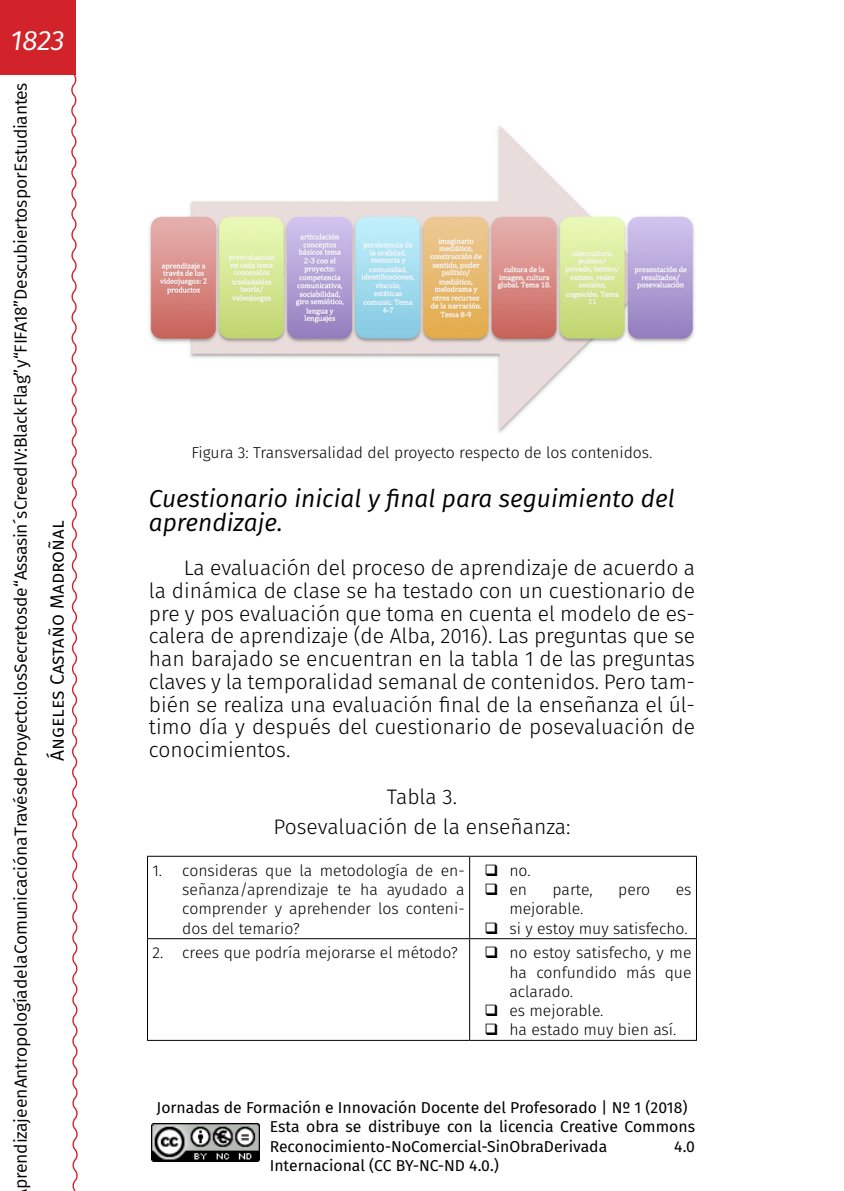
<style>
.page{position:relative;width:844px;height:1191px;background:#fff}
.page>*{position:absolute;margin:0;border:0;box-sizing:border-box;transform-origin:0 0}
.t1{font:italic 28px "Fira Sans";color:#fff}
._41_Enunciado_02{font:italic 24.5px/24.5px "Fira Sans";color:#000}
._00_texto_normal{font:300 21px/22.8px "Fira Sans";color:#000;text-align:justify}
._75_Titulo_de_tabla{font:300 21px "Fira Sans";color:#000}
.t2{font:19.25px "Fira Sans";color:#000}
.t3{font:17.5px "Fira Sans";letter-spacing:-.015em;color:#000}
._95_Pies_de_fotos_ce{font:300 15.75px/19.2px "Fira Sans";color:#000;text-align:justify}
.t4{font:15.75px/19.2px "Fira Sans";color:#000}
</style>
<div class="page">
<div style="left:0;top:0;width:75px;height:74px;background:#d2232a"></div>
<svg style="left:69px;top:72px;width:9px;height:1119px"></svg>
<img style="left:151px;top:1123px;width:109px;height:38px">
<img style="left:149px;top:125px;width:545px;height:308px">
<hr style="left:147px;top:856px;width:322px;height:1px;background:#000">
<hr style="left:147px;top:856px;width:1px;height:82px;background:#000">
<hr style="left:469px;top:856px;width:227px;height:1px;background:#000">
<hr style="left:469px;top:856px;width:1px;height:82px;background:#000">
<hr style="left:695px;top:856px;width:1px;height:82px;background:#000">
<hr style="left:147px;top:938px;width:322px;height:1px;background:#000">
<hr style="left:147px;top:939px;width:1px;height:101px;background:#000">
<hr style="left:469px;top:938px;width:227px;height:1px;background:#000">
<hr style="left:469px;top:939px;width:1px;height:101px;background:#000">
<hr style="left:695px;top:939px;width:1px;height:101px;background:#000">
<hr style="left:147px;top:1040px;width:322px;height:1px;background:#000">
<hr style="left:469px;top:1040px;width:227px;height:1px;background:#000">
<h1 class="t1" style="left:11px;top:20px;width:55px">1823</h1>
<p class="t3" style="left:8px;top:1188px;width:1108px;rotate:-90deg">prendizaje en Antropología de la Comunicación a Través de Proyecto: los Secretos de “Assasin´s Creed IV:Black Flag” y “FIFA18” Descubiertos por Estudiantes</p>
<p class="t2" style="left:43px;top:761px;width:242px;rotate:-90deg">Ángeles Castaño Madroñal</p>
<p class="_95_Pies_de_fotos_ce" style="left:191px;top:443px;width:462px">Figura 3: Transversalidad del proyecto respecto de los contenidos.</p>
<p class="_41_Enunciado_02" style="left:149px;top:485px;width:527px">Cuestionario inicial y final para seguimiento del aprendizaje.</p>
<p class="_00_texto_normal" style="left:149px;top:556px;width:547px;text-indent:35px">La evaluación del proceso de aprendizaje de acuerdo a la dinámica de clase se ha testado con un cuestionario de pre y pos evaluación que toma en cuenta el modelo de es&shy;calera de aprendizaje (de Alba, 2016). Las preguntas que se han barajado se encuentran en la tabla 1 de las preguntas claves y la temporalidad semanal de contenidos. Pero tam&shy;bién se realiza una evaluación final de la enseñanza el úl&shy;timo día y después del cuestionario de posevaluación de conocimientos.</p>
<p class="_75_Titulo_de_tabla" style="left:386px;top:782px;width:72px">Tabla 3.</p>
<p class="_75_Titulo_de_tabla" style="left:273px;top:811px;width:298px">Posevaluación de la enseñanza:</p>
<p class="_95_Pies_de_fotos_ce" style="left:182px;top:860px;width:284px;text-indent:-30px">1. consideras que la metodología de en&shy;señanza/aprendizaje te ha ayudado a comprender y aprehender los conteni&shy;dos del temario?</p>
<p class="_95_Pies_de_fotos_ce" style="left:484px;top:860px;width:48px">❑ no.</p>
<p class="_95_Pies_de_fotos_ce" style="left:484px;top:880px;width:44px">❑ en</p>
<p class="_95_Pies_de_fotos_ce" style="left:552px;top:880px;width:42px">parte,</p>
<p class="_95_Pies_de_fotos_ce" style="left:618px;top:880px;width:33px">pero</p>
<p class="_95_Pies_de_fotos_ce" style="left:675px;top:880px;width:17px">es</p>
<p class="_95_Pies_de_fotos_ce" style="left:509px;top:899px;width:75px">mejorable.</p>
<p class="_95_Pies_de_fotos_ce" style="left:484px;top:918px;width:205px">❑ si y estoy muy satisfecho.</p>
<p class="_95_Pies_de_fotos_ce" style="left:152px;top:943px;width:307px">2. crees que podría mejorarse el método?</p>
<p class="_95_Pies_de_fotos_ce" style="left:509px;top:943px;width:184px;text-indent:-25px">❑ no estoy satisfecho, y me ha confundido más que aclarado.</p>
<p class="_95_Pies_de_fotos_ce" style="left:484px;top:1001px;width:120px">❑ es mejorable.</p>
<p class="_95_Pies_de_fotos_ce" style="left:484px;top:1020px;width:193px">❑ ha estado muy bien así.</p>
<p class="t4" style="left:270px;top:1097px;width:426px;text-indent:-113px">Jornadas de Formación e Innovación Docente del Profesorado | Nº 1 (2018)<br>Esta obra se distribuye con la licencia Creative Commons<br>Reconocimiento-NoComercial-SinObraDerivada</p>
<p class="t4" style="left:674px;top:1136px;width:22px">4.0</p>
<p class="t4" style="left:270px;top:1155px;width:231px">Internacional (CC BY-NC-ND 4.0.)</p>
</div>
